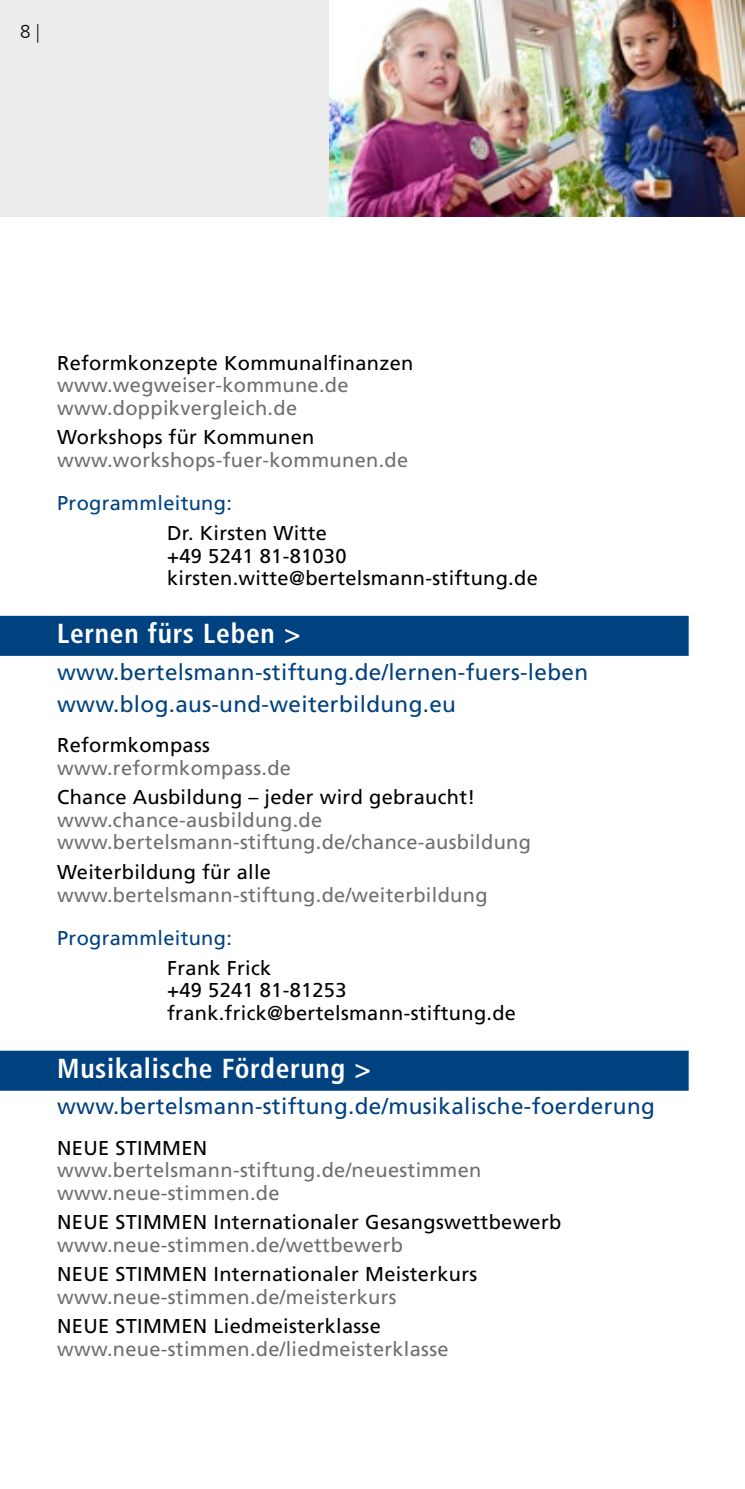
<style>
.page{position:relative;width:745px;height:1489px;background:#fff}
.page>*{position:absolute;margin:0;border:0;box-sizing:border-box;transform-origin:0 0}
.t1{font:700 condensed 27.5px "Frutiger LT Com";letter-spacing:.025em;color:#fff}
.t2{font:22.5px/32.5px "Frutiger LT Com";letter-spacing:.015em;color:#004180}
.t3{font:20px/22.5px "Frutiger LT Com";letter-spacing:.015em;color:#000}
.t4{font:20px/22.5px "Frutiger LT Com";letter-spacing:.015em;color:#6f6f6e}
.t5{font:20px "Frutiger LT Com";letter-spacing:.015em;color:#004180}
.t6{font:300 18.75px "Frutiger LT Com";color:#000}
.s1{font-stretch:condensed}
</style>
<div class="page">
<div style="left:0;top:0;width:744px;height:216px;background:#ececed"></div>
<img style="left:330px;top:0;width:414px;height:216px">
<div style="left:0;top:616px;width:688px;height:40px;background:#004180"></div>
<div style="left:0;top:1050px;width:688px;height:40px;background:#004180"></div>
<p class="t6" style="left:20px;top:20px;width:21px">8 <span class="s1">|</span></p>
<p class="t3" style="left:57px;top:351px;width:357px">Reformkonzepte Kommunalfinanzen</p>
<p class="t4" style="left:57px;top:374px;width:293px">www.wegweiser-kommune.de www.doppikvergleich.de</p>
<p class="t3" style="left:57px;top:426px;width:258px">Workshops für Kommunen</p>
<p class="t4" style="left:57px;top:448px;width:352px">www.workshops-fuer-kommunen.de</p>
<p class="t5" style="left:57px;top:491px;width:176px">Programmleitung:</p>
<p class="t3" style="left:167px;top:522px;width:372px">Dr. Kirsten Witte<br>+49 5241 81-81030 kirsten.witte@bertelsmann-stiftung.de</p>
<h1 class="t1" style="left:57px;top:617px;width:245px">Lernen fürs Leben &gt;</h1>
<p class="t2" style="left:57px;top:655px;width:532px">www.bertelsmann-stiftung.de/lernen-fuers-leben www.blog.aus-und-weiterbildung.eu</p>
<p class="t3" style="left:57px;top:734px;width:154px">Reformkompass</p>
<p class="t4" style="left:57px;top:756px;width:235px">www.reformkompass.de</p>
<p class="t3" style="left:57px;top:786px;width:419px">Chance Ausbildung – jeder wird gebraucht!</p>
<p class="t4" style="left:57px;top:808px;width:475px">www.chance-ausbildung.de www.bertelsmann-stiftung.de/chance-ausbildung</p>
<p class="t3" style="left:57px;top:860px;width:215px">Weiterbildung für alle</p>
<p class="t4" style="left:57px;top:883px;width:431px">www.bertelsmann-stiftung.de/weiterbildung</p>
<p class="t5" style="left:57px;top:926px;width:176px">Programmleitung:</p>
<p class="t3" style="left:167px;top:956px;width:350px">Frank Frick<br>+49 5241 81-81253 frank.frick@bertelsmann-stiftung.de</p>
<h1 class="t1" style="left:57px;top:1052px;width:315px">Musikalische Förderung &gt;</h1>
<p class="t2" style="left:57px;top:1090px;width:598px">www.bertelsmann-stiftung.de/musikalische-foerderung</p>
<p class="t3" style="left:57px;top:1136px;width:151px">NEUE STIMMEN</p>
<p class="t4" style="left:57px;top:1158px;width:425px">www.bertelsmann-stiftung.de/neuestimmen www.neue-stimmen.de</p>
<p class="t3" style="left:57px;top:1210px;width:505px">NEUE STIMMEN Internationaler Gesangswettbewerb</p>
<p class="t4" style="left:57px;top:1233px;width:347px">www.neue-stimmen.de/wettbewerb</p>
<p class="t3" style="left:57px;top:1263px;width:421px">NEUE STIMMEN Internationaler Meisterkurs</p>
<p class="t4" style="left:57px;top:1285px;width:341px">www.neue-stimmen.de/meisterkurs</p>
<p class="t3" style="left:57px;top:1315px;width:325px">NEUE STIMMEN Liedmeisterklasse</p>
<p class="t4" style="left:57px;top:1337px;width:392px">www.neue-stimmen.de/liedmeisterklasse</p>
</div>
